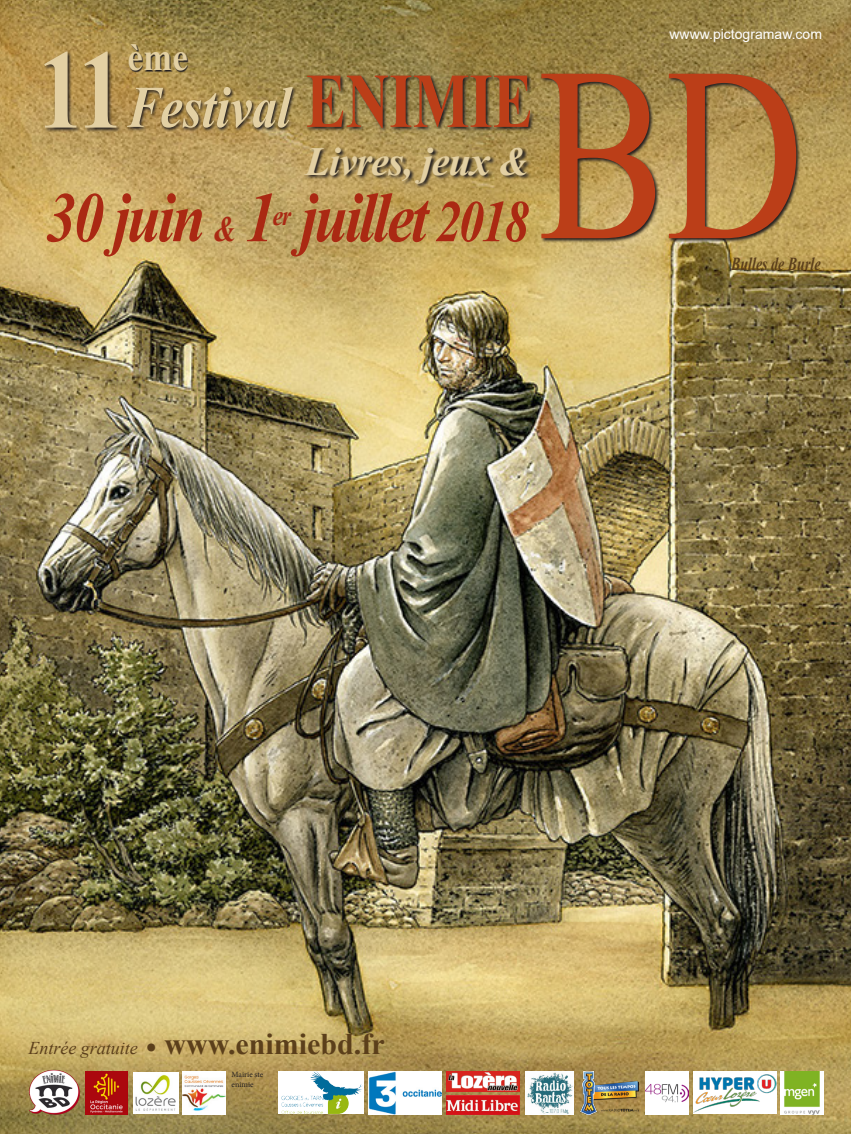
<style>
.page{position:relative;width:851px;height:1134px;background:#fff}
.page>*{position:absolute;margin:0;border:0;box-sizing:border-box;transform-origin:0 0}
.t1{font:248.4px "Times New Roman";color:#bb3e18;scale:.77 1}
.t2{font:700 112.5px "Times New Roman";color:#e3d0a3;scale:.8 1}
.t3{font:italic 700 70.8px "Times New Roman";letter-spacing:-.045em;color:#aa2913;scale:.85 1}
.t4{font:italic 700 59px "Times New Roman";color:#e3d0a3;scale:.85 1}
.t5{font:italic 700 40px "Times New Roman";letter-spacing:-.02em;color:#e3d0a3}
.t6{font:700 38.5px "Times New Roman";color:#e3d0a3;scale:.91 1}
.t7{font:700 30px "Times New Roman";color:#5b3f1b}
.t8{font:italic 700 27.5px "Times New Roman";color:#aa2913;scale:.85 1}
.t9{font:italic 700 18.3px "Times New Roman";color:#5b3f1b;scale:.76 1}
.t10{font:14px "Arial";color:#fff}
.t11{font:8px/9.6px "Minion Pro";color:#231f20}
.s1{font-style:normal;font-size:77.4px;color:#bb3e18}
.s2{font-size:35.4px}
.s3{font-size:59px}
.s4{font-weight:400;font-style:italic;font-size:18px}
.s5{font-family:"Minion Pro";font-weight:400}
</style>
<div class="page">
<img style="left:0;top:0;width:850px;height:1134px">
<svg style="left:43px;top:51px;width:78px;height:82px;background:#876e41"></svg>
<svg style="left:540px;top:73px;width:261px;height:170px;background:#867246"></svg>
<svg style="left:129px;top:45px;width:60px;height:27px;background:#78663c"></svg>
<svg style="left:126px;top:75px;width:409px;height:58px;background:#806d41"></svg>
<svg style="left:304px;top:147px;width:228px;height:41px;background:#9a824e"></svg>
<img style="left:85px;top:1071px;width:43px;height:43px">
<img style="left:133px;top:1072px;width:45px;height:41px">
<img style="left:183px;top:1071px;width:42px;height:43px">
<div style="left:278px;top:1071px;width:86px;height:43px;background:#fff"></div>
<img style="left:281px;top:1071px;width:81px;height:43px">
<img style="left:368px;top:1071px;width:73px;height:43px">
<img style="left:446px;top:1071px;width:73px;height:21px">
<img style="left:446px;top:1095px;width:73px;height:19px">
<img style="left:645px;top:1071px;width:43px;height:43px">
<img style="left:780px;top:1071px;width:43px;height:43px">
<img style="left:580px;top:1071px;width:59px;height:43px">
<img style="left:692px;top:1071px;width:84px;height:43px">
<img style="left:525px;top:1071px;width:48px;height:43px">
<img style="left:21px;top:1068px;width:62px;height:46px">
<p class="t2" style="left:38px;top:9px;width:108px">11</p>
<p class="t6" style="left:128px;top:29px;width:68px">ème</p>
<p class="t4" style="left:127px;top:66px;width:479px">Festival <span class="s1">ENIMIE</span></p>
<p class="t5" style="left:305px;top:134px;width:226px">Livres, jeux &amp;</p>
<p class="t3" style="left:46px;top:168px;width:570px">30 juin <span class="s2">&amp;</span> 1 juillet <span class="s3">2018</span></p>
<p class="t8" style="left:273px;top:197px;width:23px">er</p>
<p class="t10" style="left:669px;top:24px;width:154px">wwww.pictogramaw.com</p>
<p class="t1" style="left:538px;top:-20px;width:346px">BD</p>
<p class="t9" style="left:731px;top:251px;width:119px">Bulles de Burle</p>
<p class="t7" style="left:28px;top:1023px;width:358px"><span class="s4">Entrée gratuite</span> <span class="s5">•</span> www.enimiebd.fr</p>
<p class="t11" style="left:231px;top:1070px;width:33px">Mairie ste enimie</p>
</div>
